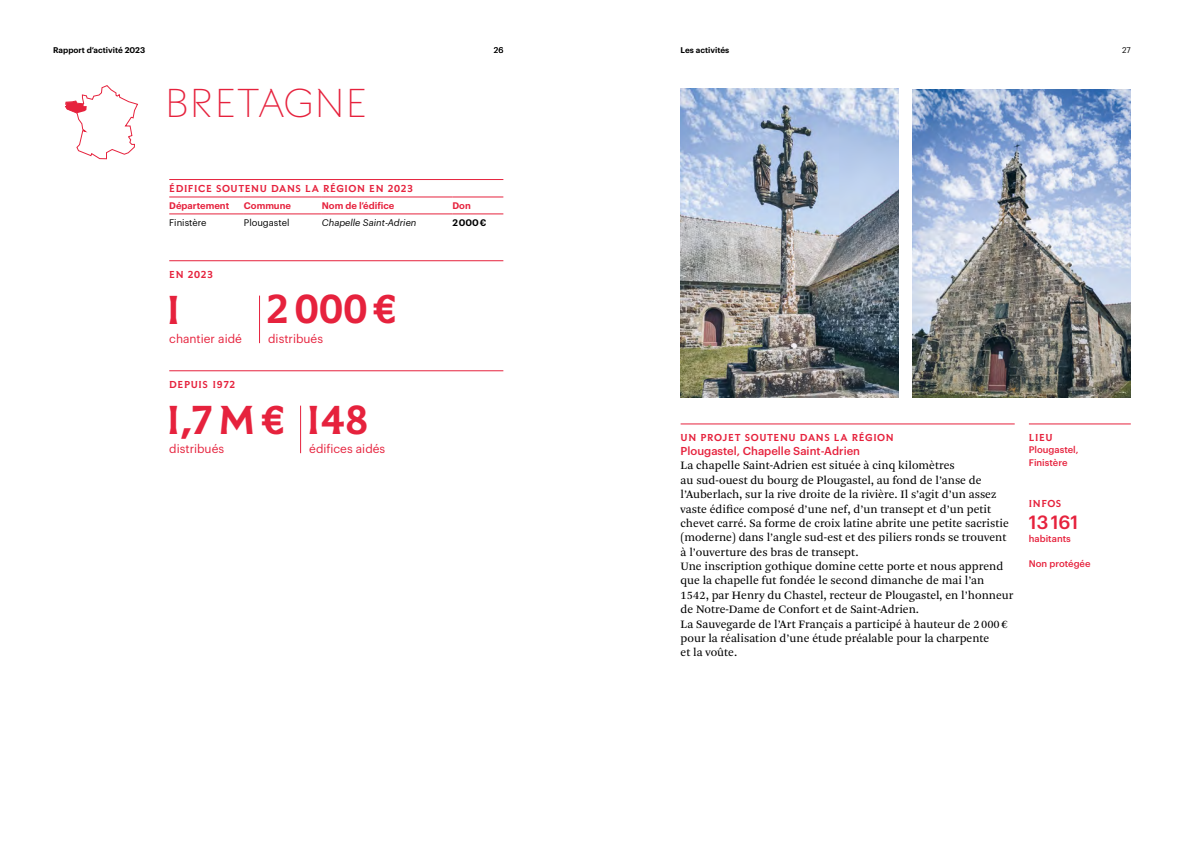
<style>
.page{position:relative;width:1184px;height:851px;background:#fff}
.page>*{position:absolute;margin:0;border:0;box-sizing:border-box;transform-origin:0 0}
.t1{font:900 37.5px "Sauvegarde";letter-spacing:.01em;color:#e6223d}
.t2{font:100 37.5px "Sauvegarde";letter-spacing:-.02em;color:#e6223d}
.t3{font:500 18.75px "Graphik";color:#e6223d}
.t4{font:11.88px/14.4px "Arnhem Pro Blond";color:#000}
.t5{font:11.88px "Graphik";color:#e6223d}
.t6{font:500 11.25px "Graphik";color:#e6223d}
.t7{font:900 9.38px "Sauvegarde";letter-spacing:.06em;color:#e6223d}
.t8{font:500 9.38px/12.5px "Graphik";color:#e6223d}
.t9{font:600 9.38px "Graphik";color:#e6223d}
.t10{font:italic 9.38px "Graphik";color:#000}
.t11{font:9.38px "Graphik";color:#000}
.t12{font:600 9.38px "Graphik";color:#000}
.t13{font:600 8.12px "Graphik";color:#000}
.t14{font:8.12px "Graphik";color:#000}
</style>
<div class="page">
<hr style="left:169px;top:197px;width:75px;height:1px;background:#e6223d">
<hr style="left:244px;top:197px;width:78px;height:1px;background:#e6223d">
<hr style="left:322px;top:197px;width:130px;height:1px;background:#e6223d">
<hr style="left:452px;top:197px;width:51px;height:1px;background:#e6223d">
<hr style="left:169px;top:213px;width:75px;height:1px;background:#e6223d">
<hr style="left:244px;top:213px;width:78px;height:1px;background:#e6223d">
<hr style="left:322px;top:213px;width:130px;height:1px;background:#e6223d">
<hr style="left:452px;top:213px;width:51px;height:1px;background:#e6223d">
<hr style="left:1028px;top:423px;width:102px;height:1px;background:#e6223d">
<img style="left:680px;top:89px;width:218px;height:308px">
<hr style="left:169px;top:179px;width:334px;height:1px;background:#e6223d">
<img style="left:912px;top:89px;width:218px;height:308px">
<hr style="left:680px;top:423px;width:334px;height:1px;background:#e6223d">
<hr style="left:169px;top:260px;width:334px;height:1px;background:#e6223d">
<hr style="left:259px;top:295px;width:1px;height:48px;background:#e6223d">
<hr style="left:300px;top:405px;width:1px;height:48px;background:#e6223d">
<hr style="left:169px;top:370px;width:334px;height:1px;background:#e6223d">
<svg style="left:65px;top:85px;width:73px;height:75px"></svg>
<p class="t13" style="left:53px;top:44px;width:94px">Rapport d’activité 2023</p>
<p class="t13" style="left:680px;top:44px;width:50px">Les activités</p>
<p class="t14" style="left:1122px;top:44px;width:10px">27</p>
<h1 class="t2" style="left:164px;top:81px;width:206px">BR ETAGNE</h1>
<p class="t14" style="left:494px;top:44px;width:11px">26</p>
<p class="t7" style="left:169px;top:183px;width:245px">ÉDIFICE SOUTENU DANS LA RÉGION EN 2023</p>
<p class="t9" style="left:169px;top:199px;width:61px">Département</p>
<p class="t9" style="left:244px;top:199px;width:49px">Commune</p>
<p class="t9" style="left:322px;top:199px;width:74px">Nom de l’édifice</p>
<p class="t9" style="left:452px;top:199px;width:20px">Don</p>
<p class="t11" style="left:169px;top:216px;width:39px">Finistère</p>
<p class="t11" style="left:244px;top:216px;width:47px">Plougastel</p>
<p class="t10" style="left:322px;top:216px;width:96px">Chapelle Saint-Adrien</p>
<p class="t12" style="left:452px;top:216px;width:35px">2 000 €</p>
<p class="t7" style="left:169px;top:269px;width:45px">EN 2023</p>
<h1 class="t1" style="left:164px;top:288px;width:20px">1</h1>
<p class="t5" style="left:169px;top:330px;width:74px">chantier aidé</p>
<p class="t7" style="left:169px;top:379px;width:68px">DEPUIS 1972</p>
<h1 class="t1" style="left:266px;top:288px;width:132px">2000€</h1>
<p class="t5" style="left:268px;top:329px;width:56px">distribués</p>
<h1 class="t1" style="left:164px;top:398px;width:121px">1,7M€</h1>
<p class="t5" style="left:169px;top:440px;width:56px">distribués</p>
<h1 class="t1" style="left:304px;top:398px;width:66px">148</h1>
<p class="t5" style="left:309px;top:440px;width:77px">édifices aidés</p>
<p class="t7" style="left:680px;top:431px;width:215px">UN PROJET SOUTENU DANS LA RÉGION</p>
<p class="t6" style="left:680px;top:442px;width:181px">Plougastel, Chapelle Saint-Adrien</p>
<p class="t4" style="left:680px;top:458px;width:334px">La chapelle Saint-Adrien est située à cinq kilomètres<br>au sud-ouest du bourg de Plougastel, au fond de l’anse de l’Auberlach, sur la rive droite de la rivière. Il s’agit d’un assez vaste édifice composé d’une nef, d’un transept et d’un petit chevet carré. Sa forme de croix latine abrite une petite sacristie (moderne) dans l’angle sud-est et des piliers ronds se trouvent à l’ouverture des bras de transept.<br>Une inscription gothique domine cette porte et nous apprend que la chapelle fut fondée le second dimanche de mai l’an 1542, par Henry du Chastel, recteur de Plougastel, en l’honneur de Notre-Dame de Confort et de Saint-Adrien.<br>La Sauvegarde de l’Art Français a participé à hauteur de 2000€ pour la réalisation d’une étude préalable pour la charpente<br>et la voûte.</p>
<p class="t7" style="left:1028px;top:431px;width:25px">LIEU</p>
<p class="t8" style="left:1028px;top:442px;width:51px">Plougastel,<br>Finistère</p>
<p class="t7" style="left:1028px;top:498px;width:34px">INFOS</p>
<h2 class="t3" style="left:1028px;top:508px;width:51px">13 161</h2>
<p class="t8" style="left:1028px;top:531px;width:43px">habitants</p>
<p class="t8" style="left:1028px;top:556px;width:63px">Non protégée</p>
</div>
